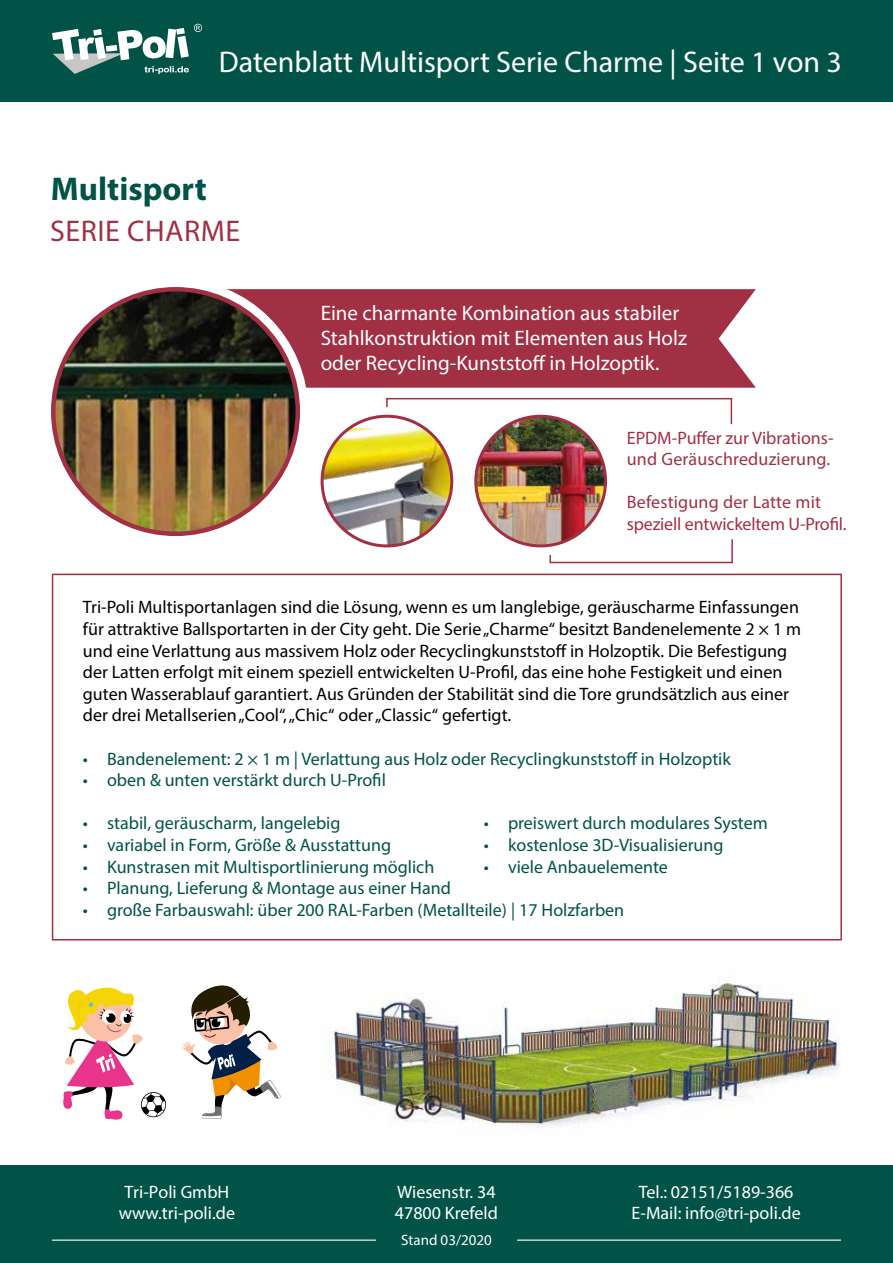
<style>
.page{position:relative;width:893px;height:1263px;background:#fff}
.page>*{position:absolute;margin:0;border:0;box-sizing:border-box;transform-origin:0 0}
.t1{font:700 33px "Myriad Pro";color:#005346}
.t2{font:30px "Myriad Pro";color:#fff}
.t3{font:30px "Myriad Pro";letter-spacing:.02em;color:#a13044}
.t4{font:21px/25.2px "Myriad Pro";color:#fff}
.t5{font:18px/21.6px "Myriad Pro";color:#000}
.t6{font:18px "Myriad Pro";color:#005346}
.t7{font:18px/21.6px "Myriad Pro";color:#a13044}
.t8{font:18px/21.6px "Myriad Pro";color:#fff;text-align:center}
.t9{font:15px "Myriad Pro";color:#fff}
.s1{font-family:"Minion Pro"}
</style>
<div class="page">
<div style="left:0;top:1165px;width:893px;height:98px;background:#005346"></div>
<div style="left:0;top:0;width:893px;height:102px;background:#005346"></div>
<svg style="left:52px;top:24px;width:150px;height:50px"></svg>
<hr style="left:52px;top:1239px;width:324px;height:2px;background:#fff">
<hr style="left:517px;top:1239px;width:324px;height:2px;background:#fff">
<svg style="left:227px;top:289px;width:529px;height:99px;fill:#a13044"></svg>
<div style="left:43px;top:279px;width:265px;height:265px;border:21px solid #fff;border-radius:50%"></div>
<div style="left:52px;top:574px;width:790px;height:366px;border:2px solid #a13044"></div>
<svg style="left:63px;top:987px;width:103px;height:133px"></svg>
<svg style="left:182px;top:985px;width:99px;height:134px"></svg>
<img style="left:329px;top:978px;width:511px;height:154px">
<img style="left:53px;top:289px;width:245px;height:245px;border-radius:122px">
<img style="left:322px;top:428px;width:130px;height:118px">
<div style="left:321px;top:415px;width:132px;height:132px;border:3px solid #a13044;border-radius:50%"></div>
<img style="left:476px;top:416px;width:129px;height:130px;border-radius:65px">
<svg style="left:385px;top:397px;width:348px;height:29px"></svg>
<svg style="left:549px;top:538px;width:184px;height:26px"></svg>
<h2 class="t2" style="left:219px;top:43px;width:625px">Datenblatt Multisport Serie Charme | Seite 1 von 3</h2>
<h1 class="t1" style="left:51px;top:167px;width:157px">Multisport</h1>
<h2 class="t3" style="left:50px;top:213px;width:192px">SERIE CHARME</h2>
<p class="t4" style="left:321px;top:300px;width:368px">Eine charmante Kombination aus stabiler<br>Stahlkonstruktion mit Elementen aus Holz oder Recycling-Kunststoff in Holzoptik.</p>
<p class="t7" style="left:627px;top:426px;width:208px">EPDM-Puffer zur Vibrations&shy;und Geräuschreduzierung.</p>
<p class="t7" style="left:627px;top:491px;width:221px">Befestigung der Latte mit speziell entwickeltem U-Profil.</p>
<p class="t5" style="left:83px;top:596px;width:720px">Tri-Poli Multisportanlagen sind die Lösung, wenn es um langlebige, geräuscharme Einfassungen für attraktive Ballsportarten in der City geht. Die Serie „Charme“ besitzt Bandenelemente 2 × 1 m und eine Verlattung aus massivem Holz oder Recyclingkunststoff in Holzoptik. Die Befestigung der Latten erfolgt mit einem speziell entwickelten U-Profil, das eine hohe Festigkeit und einen guten Wasserablauf garantiert. Aus Gründen der Stabilität sind die Tore grundsätzlich aus einer der drei Metallserien „Cool“, „Chic“ oder „Classic“ gefertigt.</p>
<p class="t6" style="left:83px;top:747px;width:649px">• Bandenelement: 2 × 1 m | Verlattung aus Holz oder Recyclingkunststoff in Holzoptik</p>
<p class="t6" style="left:83px;top:769px;width:304px">• oben &amp; unten verstärkt durch U-Profil</p>
<p class="t6" style="left:83px;top:812px;width:259px">• stabil, geräuscharm, langelebig</p>
<p class="t6" style="left:484px;top:812px;width:285px">• preiswert durch modulares System</p>
<p class="t6" style="left:83px;top:834px;width:310px">• variabel in Form, Größe &amp; Ausstattung</p>
<p class="t6" style="left:484px;top:834px;width:241px">• kostenlose 3D-Visualisierung</p>
<p class="t6" style="left:83px;top:855px;width:353px">• Kunstrasen mit Multisportlinierung möglich</p>
<p class="t6" style="left:484px;top:855px;width:186px">• viele Anbauelemente</p>
<p class="t6" style="left:83px;top:877px;width:369px">• Planung, Lieferung &amp; Montage aus einer Hand</p>
<p class="t6" style="left:83px;top:899px;width:543px">• große Farbauswahl: über 200 RAL-Farben (Metallteile) <span class="s1">|</span> 17 Holzfarben</p>
<p class="t8" style="left:119px;top:1181px;width:118px;line-height:20.9px">Tri-Poli GmbH www.tri-poli.de</p>
<p class="t8" style="left:395px;top:1181px;width:105px;text-align:left">Wiesenstr. 34<br>47800 Krefeld</p>
<p class="t8" style="left:632px;top:1181px;width:171px">Tel.: 02151/5189-366<br>E-Mail: info@tri-poli.de</p>
<p class="t9" style="left:401px;top:1231px;width:92px">Stand 03/2020</p>
</div>
